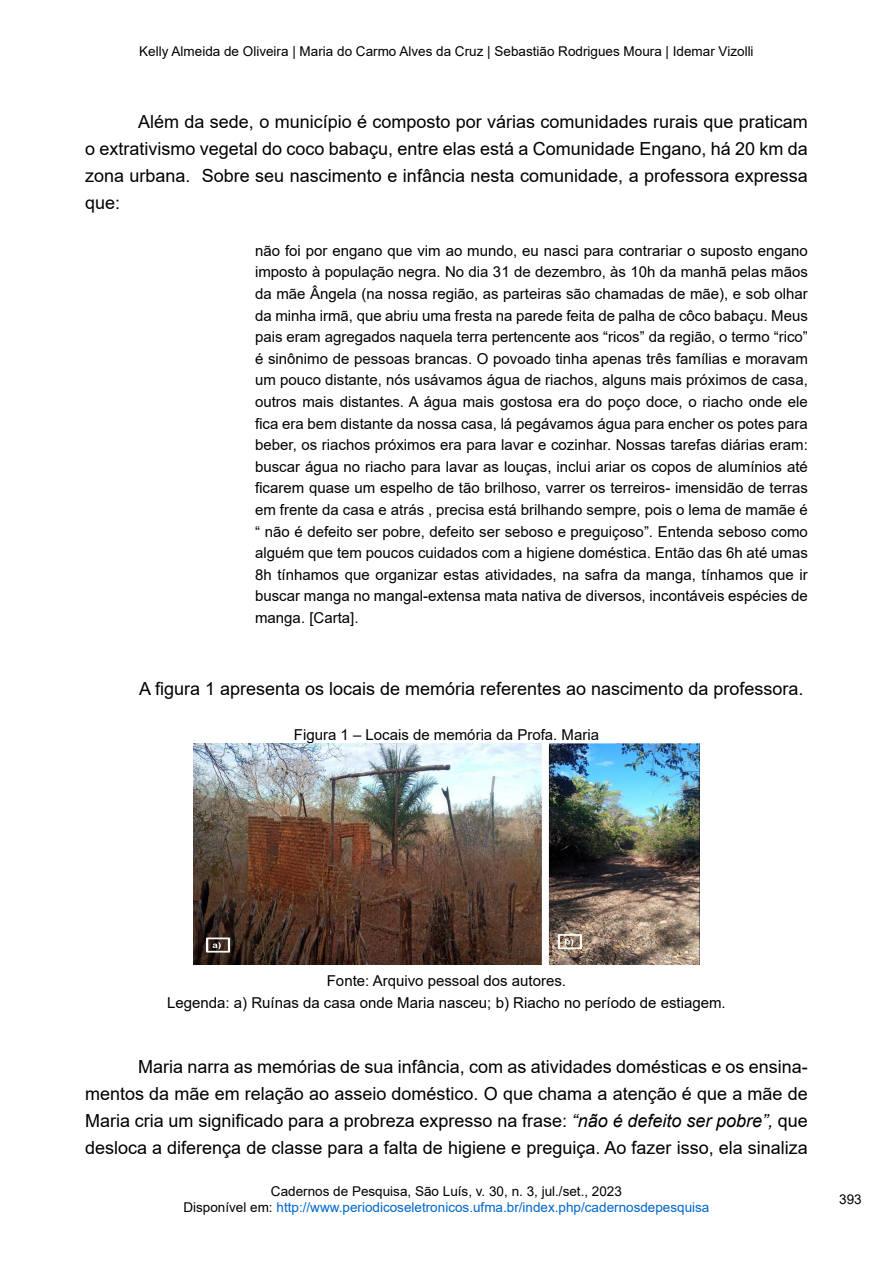
<style>
.page{position:relative;width:893px;height:1263px;background:#fff}
.page>*{position:absolute;margin:0;border:0;box-sizing:border-box;transform-origin:0 0}
.t1{font:18px/27px "Arial";color:#000;text-align:justify}
.t2{font:15px/21.6px "Arial";color:#000;text-align:justify}
.t3{font:13.5px/16.2px "Arial";color:#06c;text-align:center}
.t4{font:13.5px "Arial";color:#000}
.s1{font-style:italic}
.s2{color:#000}
</style>
<div class="page">
<img style="left:194px;top:743px;width:505px;height:221px">
<p class="t4" style="left:139px;top:42px;width:616px">Kelly Almeida de Oliveira | Maria do Carmo Alves da Cruz | Sebastião Rodrigues Moura | Idemar Vizolli</p>
<p class="t1" style="left:85px;top:108px;width:724px;text-indent:53px">Além da sede, o município é composto por várias comunidades rurais que praticam o extrativismo vegetal do coco babaçu, entre elas está a Comunidade Engano, há 20 km da zona urbana. Sobre seu nascimento e infância nesta comunidade, a professora expressa que:</p>
<p class="t2" style="left:255px;top:240px;width:554px">não foi por engano que vim ao mundo, eu nasci para contrariar o suposto engano imposto à população negra. No dia 31 de dezembro, às 10h da manhã pelas mãos da mãe Ângela (na nossa região, as parteiras são chamadas de mãe), e sob olhar da minha irmã, que abriu uma fresta na parede feita de palha de côco babaçu. Meus pais eram agregados naquela terra pertencente aos “ricos” da região, o termo “rico” é sinônimo de pessoas brancas. O povoado tinha apenas três famílias e moravam um pouco distante, nós usávamos água de riachos, alguns mais próximos de casa, outros mais distantes. A água mais gostosa era do poço doce, o riacho onde ele fica era bem distante da nossa casa, lá pegávamos água para encher os potes para beber, os riachos próximos era para lavar e cozinhar. Nossas tarefas diárias eram: buscar água no riacho para lavar as louças, inclui ariar os copos de alumínios até ficarem quase um espelho de tão brilhoso, varrer os terreiros- imensidão de terras em frente da casa e atrás , precisa está brilhando sempre, pois o lema de mamãe é “ não é defeito ser pobre, defeito ser seboso e preguiçoso”. Entenda seboso como alguém que tem poucos cuidados com a higiene doméstica. Então das 6h até umas 8h tínhamos que organizar estas atividades, na safra da manga, tínhamos que ir buscar manga no mangal-extensa mata nativa de diversos, incontáveis espécies de manga. [Carta].</p>
<p class="t1" style="left:139px;top:675px;width:666px">A figura 1 apresenta os locais de memória referentes ao nascimento da professora.</p>
<p class="t2" style="left:294px;top:724px;width:307px">Figura 1 – Locais de memória da Profa. Maria</p>
<p class="t2" style="left:167px;top:970px;width:560px;text-align:center">Fonte: Arquivo pessoal dos autores.<br>Legenda: a) Ruínas da casa onde Maria nasceu; b) Riacho no período de estiagem.</p>
<p class="t1" style="left:85px;top:1053px;width:724px;text-indent:53px">Maria narra as memórias de sua infância, com as atividades domésticas e os ensina&shy;mentos da mãe em relação ao asseio doméstico. O que chama a atenção é que a mãe de Maria cria um significado para a probreza expresso na frase: <span class="s1">“não é defeito ser pobre”,</span> que desloca a diferença de classe para a falta de higiene e preguiça. Ao fazer isso, ela sinaliza</p>
<p class="t3" style="left:183px;top:1183px;width:527px"><span class="s2">Cadernos de Pesquisa, São Luís, v. 30, n. 3, jul./set., 2023<br>Disponível em:</span> http://www.periodicoseletronicos.ufma.br/index.php/cadernosdepesquisa</p>
<p class="t4" style="left:839px;top:1190px;width:24px">393</p>
</div>
